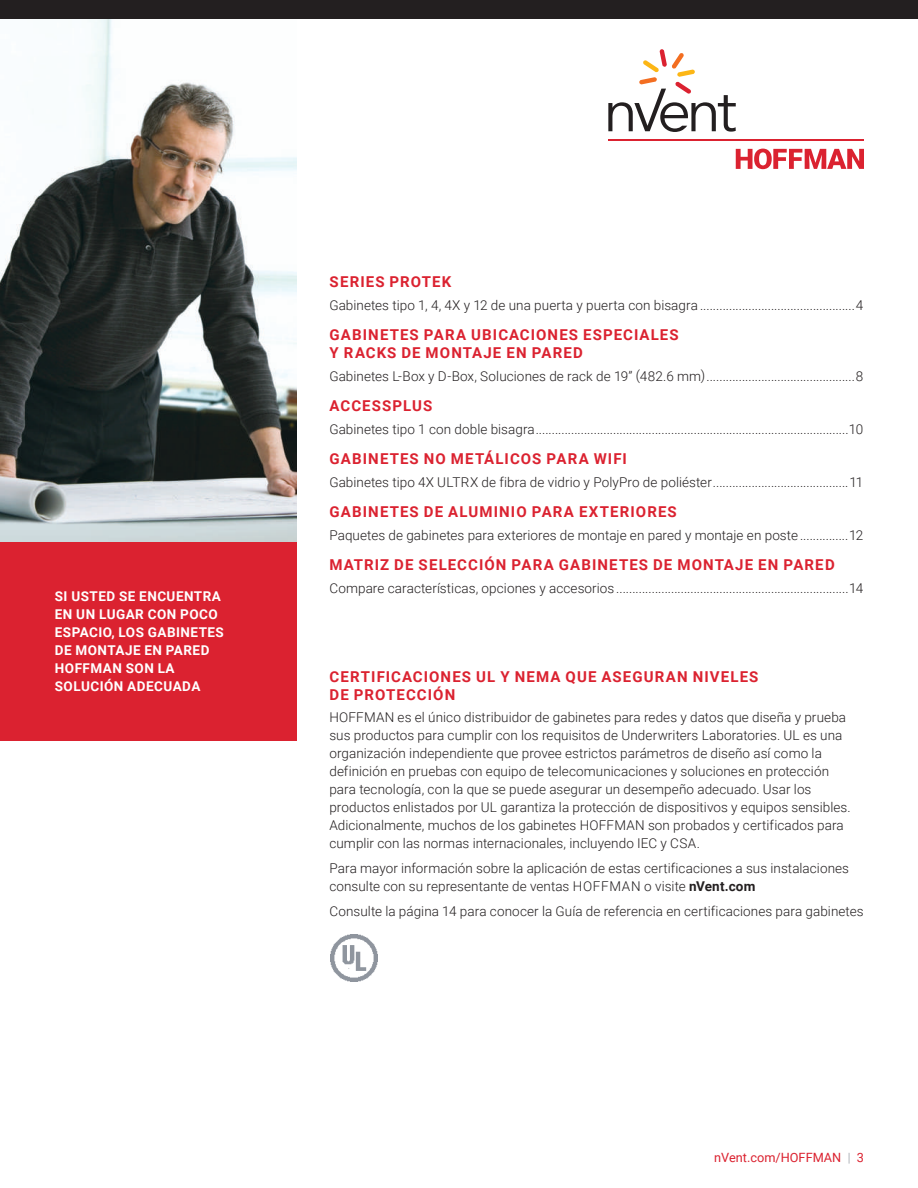
<style>
.page{position:relative;width:918px;height:1188px;background:#fff}
.page>*{position:absolute;margin:0;border:0;box-sizing:border-box;transform-origin:0 0}
.t1{font:700 15px/18px "Roboto";letter-spacing:.07em;color:#db2230}
.t2{font:300 13.5px/18px "Roboto";letter-spacing:.005em;color:#231f20}
.t3{font:700 13.5px/18px "Roboto";letter-spacing:.035em;color:#fff}
.t4{font:12.75px "Roboto";color:#db2230}
.s1{font-weight:700}
.s2{font-weight:300;color:#8f959e}
</style>
<div class="page">
<svg style="left:736px;top:149px;width:128px;height:20px"></svg>
<hr style="left:608px;top:139px;width:256px;height:2px;background:#db2230">
<svg style="left:608px;top:49px;width:128px;height:83px"></svg>
<img style="left:0;top:19px;width:297px;height:523px">
<img style="left:331px;top:935px;width:46px;height:47px">
<div style="left:0;top:542px;width:297px;height:198px;background:#db2230"></div>
<div style="left:0;top:0;width:918px;height:19px;background:#231f20"></div>
<p class="t3" style="left:55px;top:587px;width:171px">SI USTED SE ENCUENTRA<br>EN UN LUGAR CON POCO<br>ESPACIO, LOS GABINETES<br>DE MONTAJE EN PARED<br>HOFFMAN SON LA<br>SOLUCIÓN ADECUADA</p>
<p class="t1" style="left:330px;top:273px;width:123px">SERIES PROTEK</p>
<p class="t2" style="left:329px;top:295px;width:535px">Gabinetes tipo 1, 4, 4X y 12 de una puerta y puerta con bisagra ................................................4</p>
<p class="t1" style="left:330px;top:326px;width:350px">GABINETES PARA UBICACIONES ESPECIALES<br>Y RACKS DE MONTAJE EN PARED</p>
<p class="t2" style="left:329px;top:366px;width:536px">Gabinetes L-Box y D-Box, Soluciones de rack de 19” (482.6 mm)..............................................8</p>
<p class="t1" style="left:330px;top:397px;width:104px">ACCESSPLUS</p>
<p class="t2" style="left:329px;top:419px;width:535px">Gabinetes tipo 1 con doble bisagra.................................................................................................10</p>
<p class="t1" style="left:330px;top:450px;width:299px">GABINETES NO METÁLICOS PARA WIFI</p>
<p class="t2" style="left:329px;top:472px;width:535px">Gabinetes tipo 4X ULTRX de fibra de vidrio y PolyPro de poliéster..........................................11</p>
<p class="t1" style="left:330px;top:503px;width:349px">GABINETES DE ALUMINIO PARA EXTERIORES</p>
<p class="t2" style="left:329px;top:525px;width:535px">Paquetes de gabinetes para exteriores de montaje en pared y montaje en poste ...............12</p>
<p class="t1" style="left:330px;top:556px;width:507px">MATRIZ DE SELECCIÓN PARA GABINETES DE MONTAJE EN PARED</p>
<p class="t2" style="left:329px;top:578px;width:535px">Compare características, opciones y accesorios ........................................................................14</p>
<p class="t1" style="left:330px;top:667px;width:430px">CERTIFICACIONES UL Y NEMA QUE ASEGURAN NIVELES<br>DE PROTECCIÓN</p>
<p class="t2" style="left:329px;top:708px;width:523px">HOFFMAN es el único distribuidor de gabinetes para redes y datos que diseña y prueba sus productos para cumplir con los requisitos de Underwriters Laboratories. UL es una organización independiente que provee estrictos parámetros de diseño así como la definición en pruebas con equipo de telecomunicaciones y soluciones en protección para tecnología, con la que se puede asegurar un desempeño adecuado. Usar los productos enlistados por UL garantiza la protección de dispositivos y equipos sensibles.<br>Adicionalmente, muchos de los gabinetes HOFFMAN son probados y certificados para cumplir con las normas internacionales, incluyendo IEC y CSA.</p>
<p class="t2" style="left:329px;top:859px;width:521px">Para mayor información sobre la aplicación de estas certificaciones a sus instalaciones consulte con su representante de ventas HOFFMAN o visite <span class="s1">nVent.com</span></p>
<p class="t2" style="left:329px;top:902px;width:536px">Consulte la página 14 para conocer la Guía de referencia en certificaciones para gabinetes</p>
<p class="t4" style="left:714px;top:1148px;width:151px">nVent.com/HOFFMAN <span class="s2">|</span> 3</p>
</div>
